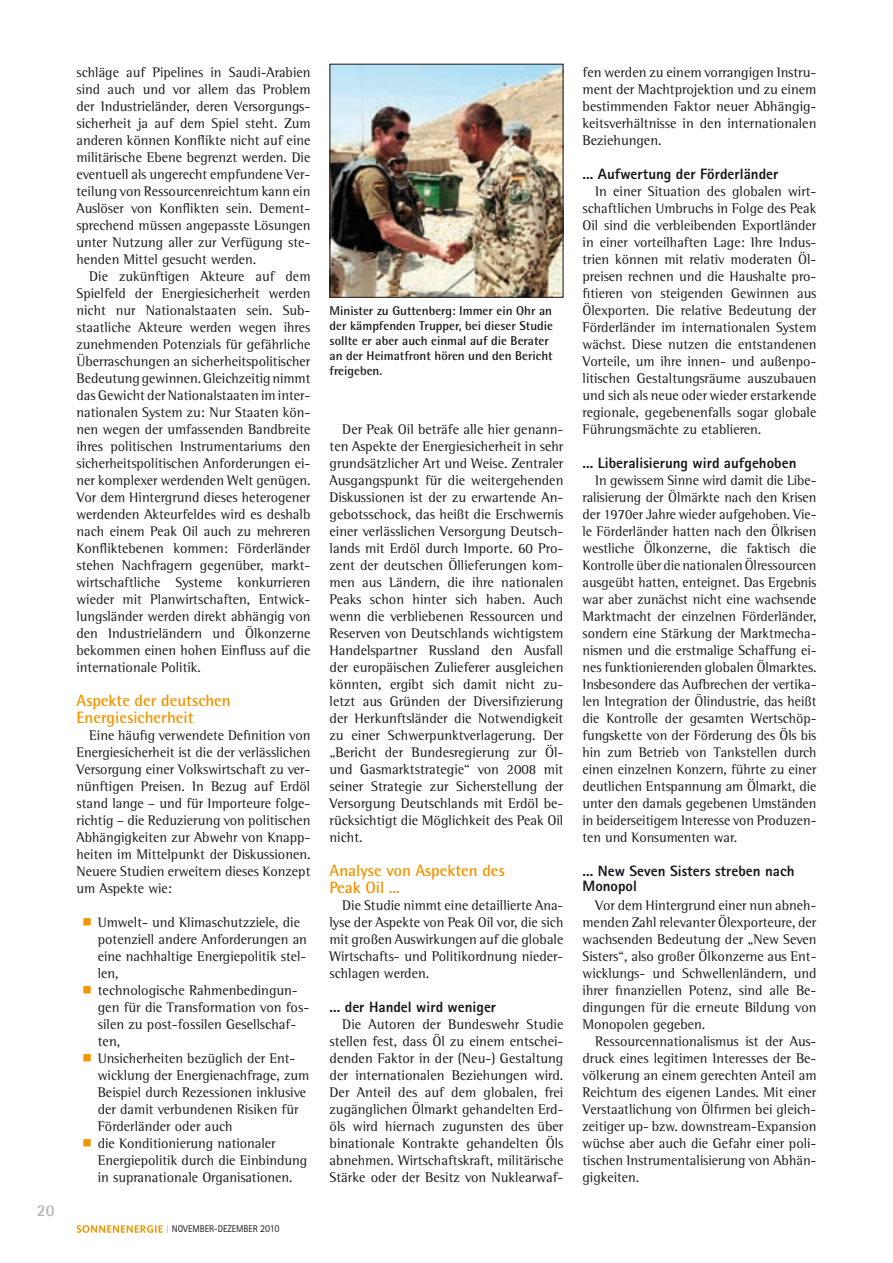
<style>
.page{position:relative;width:893px;height:1263px;background:#fff}
.page>*{position:absolute;margin:0;border:0;box-sizing:border-box;transform-origin:0 0}
.t1{font:700 16.5px/17px "Rotis Semi Sans Std";color:#f39500}
.t2{font:700 16.5px "Rotis Semi Sans Std";color:#b1b3b4}
.t3{font:800 15px/15px "Rotis Sans Serif Std";color:#1a171c}
.t4{font:14.25px/17px "Rotis Semi Serif Std";color:#1a171c;text-align:justify}
.t5{font:700 12.75px/15px "Rotis Semi Sans Std";color:#1a171c}
.t6{font:9.75px "Rotis Sans Serif Std";color:#1a171c;scale:.95 1}
.s1{font-size:10.8px;color:#b1b3b4}
.s2{font-size:10.65px}
</style>
<div class="page">
<svg style="left:77px;top:1225px;width:86px;height:8px"></svg>
<img style="left:332px;top:66px;width:229px;height:230px">
<div style="left:330px;top:64px;width:233px;height:234px;border:1px solid #1a171c"></div>
<p class="t2" style="left:37px;top:1200px;width:19px">20</p>
<p class="t4" style="left:77px;top:63px;width:235px">schläge auf Pipelines in Saudi-Arabien sind auch und vor allem das Problem der Industrieländer, deren Versorgungs&shy;sicherheit ja auf dem Spiel steht. Zum anderen können Konflikte nicht auf eine militärische Ebene begrenzt werden. Die eventuell als ungerecht empfundene Ver&shy;teilung von Ressourcenreichtum kann ein Auslöser von Konflikten sein. Dement&shy;sprechend müssen angepasste Lösungen unter Nutzung aller zur Verfügung ste&shy;henden Mittel gesucht werden.</p>
<p class="t4" style="left:77px;top:267px;width:235px;text-indent:13px">Die zukünftigen Akteure auf dem Spielfeld der Energiesicherheit werden nicht nur Nationalstaaten sein. Sub&shy;staatliche Akteure werden wegen ihres zunehmenden Potenzials für gefährliche Überraschungen an sicherheitspolitischer Bedeutung gewinnen. Gleichzeitig nimmt das Gewicht der Nationalstaaten im inter&shy;nationalen System zu: Nur Staaten kön&shy;nen wegen der umfassenden Bandbreite ihres politischen Instrumentariums den sicherheitspolitischen Anforderungen ei&shy;ner komplexer werdenden Welt genügen.<br>Vor dem Hintergrund dieses heterogener werdenden Akteurfeldes wird es deshalb nach einem Peak Oil auch zu mehreren Konfliktebenen kommen: Förderländer stehen Nachfragern gegenüber, markt&shy;wirtschaftliche Systeme konkurrieren wieder mit Planwirtschaften, Entwick&shy;lungsländer werden direkt abhängig von den Industrieländern und Ölkonzerne bekommen einen hohen Einfluss auf die internationale Politik.</p>
<p class="t1" style="left:77px;top:692px;width:156px">Aspekte der deutschen<br>Energiesicherheit</p>
<p class="t4" style="left:77px;top:727px;width:235px;text-indent:13px">Eine häufig verwendete Definition von Energiesicherheit ist die der verlässlichen Versorgung einer Volkswirtschaft zu ver&shy;nünftigen Preisen. In Bezug auf Erdöl stand lange – und für Importeure folge&shy;richtig – die Reduzierung von politischen Abhängigkeiten zur Abwehr von Knapp&shy;heiten im Mittelpunkt der Diskussionen.<br>Neuere Studien erweitern dieses Konzept um Aspekte wie:</p>
<p class="t4" style="left:98px;top:914px;width:213px;text-align:left">Umwelt- und Klimaschutzziele, die potenziell andere Anforderungen an eine nachhaltige Energiepolitik stel&shy;len,<br>technologische Rahmenbedingun&shy;gen für die Transformation von fos&shy;silen zu post-fossilen Gesellschaf&shy;ten,<br>Unsicherheiten bezüglich der Ent&shy;wicklung der Energienachfrage, zum<br>Beispiel durch Rezessionen inklusive der damit verbundenen Risiken für<br>Förderländer oder auch<br>die Konditionierung nationaler<br>Energiepolitik durch die Einbindung in supranationale Organisationen.</p>
<p class="t6" style="left:166px;top:1223px;width:121px"><span class="s1">I</span> NOVEMBER-DEZEMBER <span class="s2">2010</span></p>
<p class="t5" style="left:330px;top:303px;width:225px">M inister zu Guttenberg: Immer ein Ohr an der kämpfenden Trupper, bei dieser Studie sollte er aber auch einmal auf die Berater an der Heimatfront hören und den Bericht freigeben.</p>
<p class="t4" style="left:330px;top:420px;width:235px;text-indent:13px">Der Peak Oil beträfe alle hier genann&shy;ten Aspekte der Energiesicherheit in sehr grundsätzlicher Art und Weise. Zentraler Ausgangspunkt für die weitergehenden Diskussionen ist der zu erwartende An&shy;gebotsschock, das heißt die Erschwernis einer verlä sslichen Versorgung Deutsch&shy;lands mit Erdöl durch Importe. 60 Pro&shy;zent der deutschen Öllieferungen kom&shy;men aus Ländern, die ihre nationalen Peaks schon hinter sich haben. Auch wenn die verbliebenen Ressourcen und Reserven von Deutschlands wichtigstem Handelspartner Russland den Ausfall der europäischen Zulieferer ausgleichen könnten, ergibt sich damit nicht zu&shy;letzt aus Gründen der Diversifizierung der Herkunftsländer die Notwendigkeit zu einer Schwerpunktverlagerung. Der „Bericht der Bundesregierung zur Öl&shy;und Gasmarktstrategie“ von 2008 mit seiner Strategie zur Sicherstellung der Versorgung Deutschlands mit Erdöl be&shy;rücksichtigt die Möglichkeit des Peak Oil nicht.</p>
<p class="t1" style="left:330px;top:862px;width:177px">Analyse von Aspekten des<br>Peak Oil ...</p>
<p class="t4" style="left:330px;top:897px;width:235px;text-indent:13px">Die Studie nimmt eine detaillierte Ana&shy;lyse der Aspekte von Peak Oil vor, die sich mit großen Auswirkungen auf die globale Wirtschafts- und Politikordnung nieder&shy;schlagen werden.</p>
<p class="t3" style="left:330px;top:999px;width:168px">... der Handel wird weniger</p>
<p class="t4" style="left:330px;top:1016px;width:235px;text-indent:13px">Die Autoren der Bundeswehr Studie stellen fest, dass Öl zu einem entschei&shy;denden Faktor in der (Neu-) Gestaltung der internationalen Beziehungen wird.<br>Der Anteil des auf dem globalen, frei zugänglichen Ölmarkt gehandelten Erd&shy;öls wird hiernach zugunsten des über binationale Kontrakte gehandelten Öls abnehmen. Wirtschaftskraft, militärische Stärke oder der Besitz von Nuklearwaf-</p>
<p class="t4" style="left:583px;top:63px;width:235px">fen werden zu einem vorrangigen Instru&shy;ment der Machtprojektion und zu einem bestimmenden Faktor neuer Abhängig&shy;keitsverhältnisse in den internationalen Beziehungen.</p>
<p class="t3" style="left:583px;top:166px;width:197px">... Aufwertung der Förderländer</p>
<p class="t4" style="left:583px;top:182px;width:235px;text-indent:13px">In einer Situation des globalen wirt&shy;schaftlichen Umbruchs in Folge des Peak Oil sind die verbleibenden Exportländer in einer vorteilhaften Lage: Ihre Indus&shy;trien können mit relativ moderaten Öl&shy;preisen rechnen und die Haushalte pro&shy;fitieren von steigenden Gewinnen aus Ölexporten. Die relative Bedeutung der Förderländer im internationalen System wächst. Diese nutzen die entstandenen Vorteile, um ihre innen- und außenpo&shy;litischen Gestaltungsräume auszubauen und sich als neue oder wieder erstarkende regionale, gegebenenfalls sogar globale Führungsmächte zu etablieren.</p>
<p class="t3" style="left:583px;top:455px;width:215px">... Liberalisierung wird aufgehoben</p>
<p class="t4" style="left:583px;top:471px;width:235px;text-indent:13px">In gewissem Sinne wird damit die Libe&shy;ralisierung der Ölmärkte nach den Krisen der 1970er Jahre wieder aufgehoben. Vie&shy;le Förderländer hatten nach den Ölkrisen westliche Ölkonzerne, die faktisch die Kontrolle über die nationalen Ölressourcen ausgeübt hatten, enteignet. Das Ergebnis war aber zunächst nicht eine wachsende Marktmacht der einzelnen Förderländer, sondern eine Stärkung der Marktmecha&shy;nismen und die erstmalige Schaffung ei&shy;nes funktionierenden globalen Ölmarktes.<br>Insbesondere das Aufbrechen der vertika&shy;len Integration der Ölindustrie, das heißt die Kontrolle der gesamten Wertschöp&shy;fungskette von der Förderung des Öls bis hin zum Betrieb von Tankstellen durch einen einzelnen Konzern, führte zu einer deutlichen Entspannung am Ölmarkt, die unter den damals gegebenen Umständen in beiderseitigem Interesse von Produzen&shy;ten und Konsumenten war.</p>
<p class="t3" style="left:583px;top:863px;width:213px">... New Seven Sisters streben nach<br>Monopol</p>
<p class="t4" style="left:583px;top:897px;width:235px;text-indent:13px">Vor dem Hintergrund einer nun abneh&shy;menden Zahl relevanter Ölexporteure, der wachsenden Bedeutung der „New Seven Sisters“, also großer Ölkonzerne aus Ent&shy;wicklungs- und Schwellenländern, und ihrer finanziellen Potenz, sind alle Be&shy;dingungen für die erneute Bildung von Monopolen gegeben.</p>
<p class="t4" style="left:583px;top:1033px;width:235px;text-indent:13px">Ressourcennationalismus ist der Aus&shy;druck eines legitimen Interesses der Be&shy;völkerung an einem gerechten Anteil am Reichtum des eigenen Landes. Mit einer Verstaatlichung von Ölfirmen bei gleich&shy;zeitiger up- bzw. downstream-Expansion wüchse aber auch die Gefahr einer poli&shy;tischen Instrumentalisierung von Abhän&shy;gigkeiten.</p>
</div>
